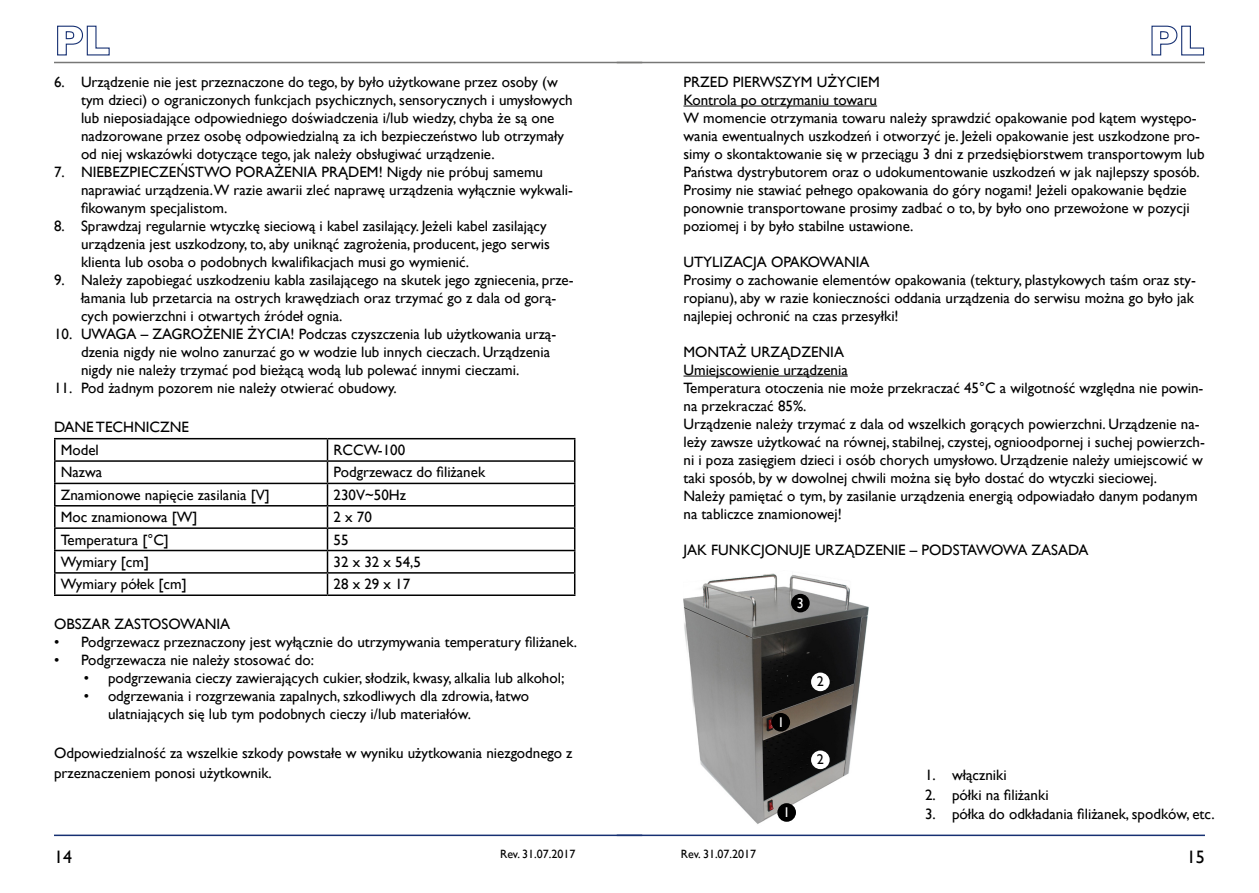
<style>
.page{position:relative;width:1259px;height:893px;background:#fff}
.page>*{position:absolute;margin:0;border:0;box-sizing:border-box;transform-origin:0 0}
.t1{font:18px "Gill Sans";color:#000}
.t2{font:15px/18px "Gill Sans";color:#000}
.t3{font:14.1px "Gill Sans";color:#fff}
.t4{font:14.1px "Gill Sans";color:#000}
.t5{font:12px "Gill Sans";color:#000}
</style>
<div class="page">
<hr style="left:54px;top:438px;width:273px;height:1px;background:#000">
<hr style="left:54px;top:439px;width:2px;height:21px;background:#000">
<hr style="left:327px;top:438px;width:248px;height:1px;background:#000">
<hr style="left:54px;top:460px;width:273px;height:2px;background:#000">
<hr style="left:54px;top:462px;width:2px;height:21px;background:#000">
<hr style="left:327px;top:460px;width:248px;height:2px;background:#000">
<hr style="left:54px;top:483px;width:273px;height:1px;background:#000">
<hr style="left:54px;top:484px;width:2px;height:21px;background:#000">
<hr style="left:327px;top:483px;width:248px;height:1px;background:#000">
<hr style="left:54px;top:505px;width:273px;height:1px;background:#000">
<hr style="left:54px;top:506px;width:2px;height:21px;background:#000">
<hr style="left:327px;top:505px;width:248px;height:1px;background:#000">
<hr style="left:54px;top:527px;width:273px;height:2px;background:#000">
<hr style="left:54px;top:529px;width:2px;height:21px;background:#000">
<hr style="left:327px;top:527px;width:248px;height:2px;background:#000">
<hr style="left:54px;top:550px;width:273px;height:1px;background:#000">
<hr style="left:54px;top:551px;width:2px;height:21px;background:#000">
<hr style="left:327px;top:550px;width:248px;height:1px;background:#000">
<hr style="left:54px;top:572px;width:273px;height:2px;background:#000">
<hr style="left:54px;top:574px;width:2px;height:20px;background:#000">
<hr style="left:327px;top:572px;width:248px;height:2px;background:#000">
<svg style="left:327px;top:439px;width:1px;height:155px"></svg>
<svg style="left:574px;top:439px;width:1px;height:155px"></svg>
<hr style="left:54px;top:594px;width:273px;height:2px;background:#000">
<hr style="left:327px;top:594px;width:248px;height:2px;background:#000">
<svg style="left:57px;top:25px;width:53px;height:31px"></svg>
<hr style="left:54px;top:62px;width:588px;height:1px;background:#777776">
<hr style="left:54px;top:835px;width:588px;height:1px;background:#163072">
<hr style="left:683px;top:106px;width:194px;height:1px;background:#000">
<hr style="left:683px;top:376px;width:164px;height:1px;background:#000">
<img style="left:683px;top:573px;width:186px;height:251px">
<div style="left:777px;top:803px;width:19px;height:19px;background:#000;border-radius:50%"></div>
<div style="left:771px;top:713px;width:19px;height:18px;background:#000;border-radius:50%"></div>
<div style="left:791px;top:594px;width:18px;height:18px;background:#000;border-radius:50%"></div>
<div style="left:811px;top:673px;width:18px;height:18px;background:#fff;border-radius:50%"></div>
<div style="left:811px;top:750px;width:18px;height:19px;background:#fff;border-radius:50%"></div>
<svg style="left:1151px;top:25px;width:53px;height:31px"></svg>
<hr style="left:617px;top:62px;width:588px;height:1px;background:#777776">
<hr style="left:617px;top:835px;width:588px;height:1px;background:#163072">
<p class="t2" style="left:81px;top:73px;width:493px;text-indent:-27px">6. Urządzenie nie jest przeznaczone do tego, by było użytkowane przez osoby (w tym dzieci) o ograniczonych funkcjach psychicznych, sensorycznych i umysłowych lub nieposiadające odpowiedniego doświadczenia i/lub wiedzy, chyba że są one nadzorowane przez osobę odpowiedzialną za ich bezpieczeństwo lub otrzymały od niej wskazówki dotyczące tego, jak należy obsługiwać urządzenie.</p>
<p class="t2" style="left:81px;top:163px;width:493px;text-indent:-27px">7. NIEBEZPIECZEŃSTWO PORAŻENIA PRĄDEM! Nigdy nie próbuj samemu naprawiać urządzenia.W razie awarii zleć naprawę urządzenia wyłącznie wykwali&shy;fikowanym specjalistom.</p>
<p class="t2" style="left:81px;top:217px;width:470px;text-indent:-27px">8. Sprawdzaj regularnie wtyczkę sieciową i kabel zasilający. Jeżeli kabel zasilający urządzenia jest uszkodzony, to, aby uniknąć zagrożenia, producent, jego serwis klienta lub osoba o podobnych kwalifikacjach musi go wymienić.</p>
<p class="t2" style="left:81px;top:271px;width:494px;text-indent:-27px">9. Należy zapobiegać uszkodzeniu kabla zasilającego na skutek jego zgniecenia, prze&shy;łamania lub przetarcia na ostrych krawędziach oraz trzymać go z dala od gorą&shy;cych powierzchni i otwartych źródeł ognia.</p>
<p class="t2" style="left:81px;top:325px;width:477px;text-indent:-27px">10. UWAGA – ZAGROŻENIE ŻYCIA! Podczas czyszczenia lub użytkowania urzą&shy;dzenia nigdy nie wolno zanurzać go w wodzie lub innych cieczach. Urządzenia nigdy nie należy trzymać pod bieżącą wodą lub polewać innymi cieczami.</p>
<p class="t2" style="left:54px;top:379px;width:344px">11. Pod żadnym pozorem nie należy otwierać obudowy.</p>
<p class="t2" style="left:61px;top:415px;width:130px;line-height:23.1px;text-indent:-7px">DANE TECHNICZNE<br>Model</p>
<p class="t2" style="left:333px;top:441px;width:73px">RCCW-100</p>
<p class="t2" style="left:61px;top:463px;width:43px">Nazwa</p>
<p class="t2" style="left:333px;top:463px;width:153px">Podgrzewacz do filiżanek</p>
<p class="t2" style="left:61px;top:486px;width:210px">Znamionowe napięcie zasilania [V]</p>
<p class="t2" style="left:333px;top:486px;width:74px">230V~50Hz</p>
<p class="t2" style="left:61px;top:508px;width:138px">Moc znamionowa [W]</p>
<p class="t2" style="left:333px;top:508px;width:40px">2 x 70</p>
<p class="t2" style="left:61px;top:530px;width:110px">Temperatura [°C]</p>
<p class="t2" style="left:333px;top:530px;width:16px">55</p>
<p class="t2" style="left:61px;top:553px;width:90px">Wymiary [cm]</p>
<p class="t2" style="left:333px;top:553px;width:89px">32 x 32 x 54,5</p>
<p class="t2" style="left:61px;top:575px;width:127px">Wymiary półek [cm]</p>
<p class="t2" style="left:333px;top:575px;width:78px">28 x 29 x 17</p>
<p class="t2" style="left:54px;top:615px;width:178px">OBSZAR ZASTOSOWANIA</p>
<p class="t2" style="left:54px;top:633px;width:524px">• Podgrzewacz przeznaczony jest wyłącznie do utrzymywania temperatury filiżanek.</p>
<p class="t2" style="left:54px;top:651px;width:261px">• Podgrzewacza nie należy stosować do:</p>
<p class="t2" style="left:84px;top:669px;width:482px">• podgrzewania cieczy zawierających cukier, słodzik, kwasy, alkalia lub alkohol;</p>
<p class="t2" style="left:108px;top:687px;width:423px;text-indent:-24px">• odgrzewania i rozgrzewania zapalnych, szkodliwych dla zdrowia, łatwo ulatniających się lub tym podobnych cieczy i/lub materiałów.</p>
<p class="t2" style="left:54px;top:743px;width:520px;line-height:19.5px">Odpowiedzialność za wszelkie szkody powstałe w wyniku użytkowania niezgodnego z przeznaczeniem ponosi użytkownik.</p>
<p class="t2" style="left:683px;top:73px;width:522px">PRZED PIERWSZYM UŻYCIEM<br>Kontrola po otrzymaniu towaru<br>W momencie otrzymania towaru należy sprawdzić opakowanie pod kątem występo&shy;wania ewentualnych uszkodzeń i otworzyć je. Jeżeli opakowanie jest uszkodzone pro&shy;simy o skontaktowanie się w przeciągu 3 dni z przedsiębiorstwem transportowym lub Państwa dystrybutorem oraz o udokumentowanie uszkodzeń w jak najlepszy sposób.<br>Prosimy nie stawiać pełnego opakowania do góry nogami! Jeżeli opakowanie będzie ponownie transportowane prosimy zadbać o to, by było ono przewożone w pozycji poziomej i by było stabilne ustawione.</p>
<p class="t2" style="left:683px;top:253px;width:514px">UTYLIZACJA OPAKOWANIA<br>Prosimy o zachowanie elementów opakowania (tektury, plastykowych taśm oraz sty&shy;ropianu), aby w razie konieczności oddania urządzenia do serwisu można go było jak najlepiej ochronić na czas przesyłki!</p>
<p class="t2" style="left:683px;top:343px;width:523px">MONTAŻ URZĄDZENIA<br>Umiejscowienie urządzenia<br>Temperatura otoczenia nie może przekraczać 45°C a wilgotność względna nie powin&shy;na przekraczać 85%.<br>Urządzenie należy trzymać z dala od wszelkich gorących powierzchni. Urządzenie na&shy;leży zawsze użytkować na równej, stabilnej, czystej, ognioodpornej i suchej powierzch&shy;ni i poza zasięgiem dzieci i osób chorych umysłowo. Urządzenie należy umiejscowić w taki sposób, by w dowolnej chwili można się było dostać do wtyczki sieciowej.<br>Należy pamiętać o tym, by zasilanie urządzenia energią odpowiadało danym podanym na tabliczce znamionowej!</p>
<p class="t2" style="left:683px;top:541px;width:406px">JAK FUNKCJONUJE URZĄDZENIE – PODSTAWOWA ZASADA</p>
<p class="t3" style="left:797px;top:595px;width:9px">3</p>
<p class="t3" style="left:777px;top:714px;width:9px">1</p>
<p class="t4" style="left:817px;top:673px;width:9px">2</p>
<p class="t4" style="left:817px;top:751px;width:9px">2</p>
<p class="t2" style="left:925px;top:766px;width:83px">1. włączniki</p>
<p class="t2" style="left:925px;top:786px;width:125px">2. półki na filiżanki</p>
<p class="t3" style="left:783px;top:804px;width:9px">1</p>
<p class="t2" style="left:925px;top:805px;width:291px">3. półka do odkładania filiżanek, spodków, etc.</p>
<p class="t1" style="left:54px;top:846px;width:19px">14</p>
<p class="t5" style="left:500px;top:847px;width:77px">Rev. 31.07.2017</p>
<p class="t5" style="left:681px;top:847px;width:77px">Rev. 31.07.2017</p>
<p class="t1" style="left:1187px;top:846px;width:19px">15</p>
</div>
